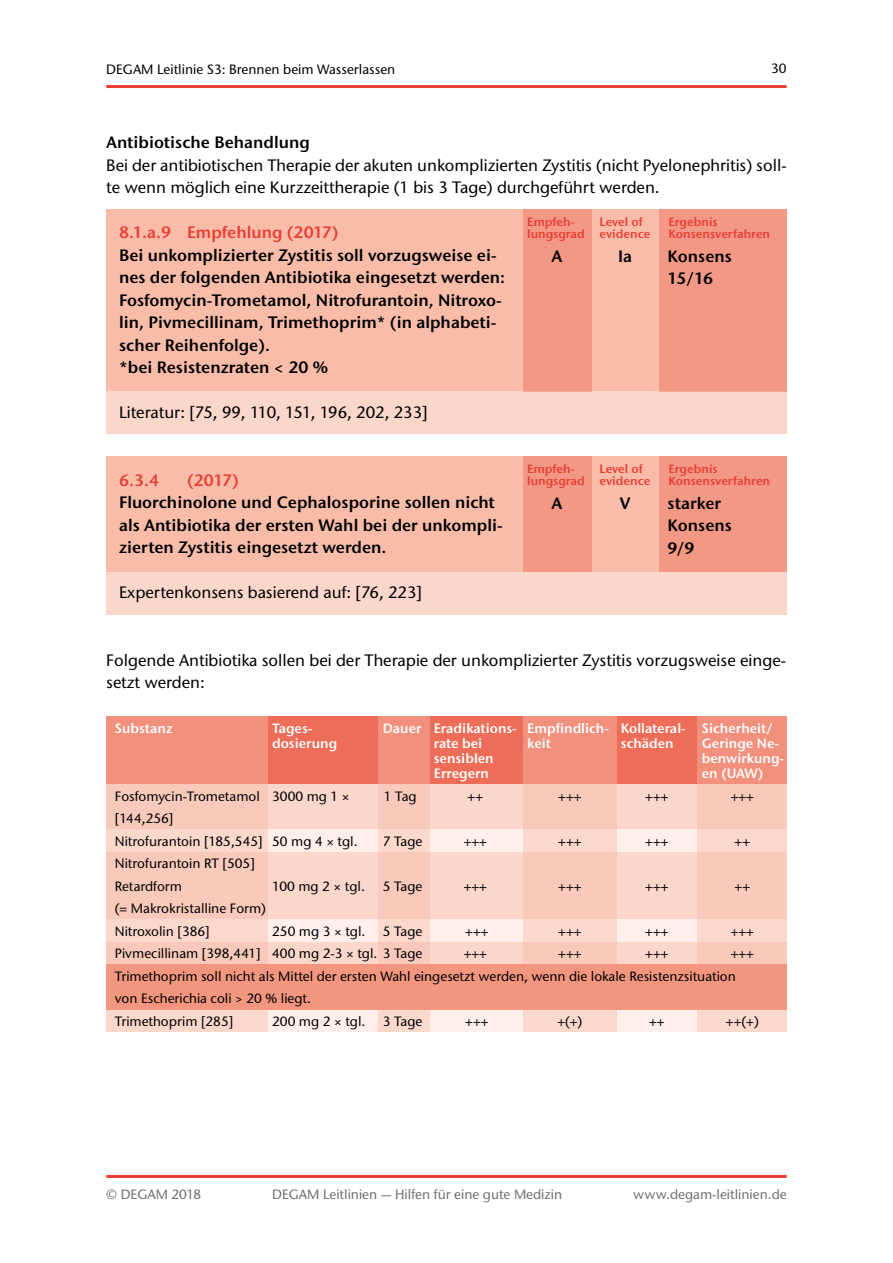
<style>
.page{position:relative;width:893px;height:1263px;background:#fff}
.page>*{position:absolute;margin:0;border:0;box-sizing:border-box;transform-origin:0 0}
.t1{font:600 16.5px/22.5px "Stone Sans ITC Pro";color:#000}
.t2{font:500 16.5px/22.5px "Stone Sans ITC Std";color:#000}
.t3{font:600 16.5px "Stone Sans ITC Pro";color:#e83e36}
.t4{font:500 13.5px/22.5px "Stone Sans ITC Std";color:#000}
.t5{font:600 13.5px "Stone Sans ITC Pro";color:#fff}
.t6{font:500 13.5px "Stone Sans ITC Std";color:#706f6f}
.t7{font:600 12px/12px "Stone Sans ITC Pro";color:#e83e36}
</style>
<div class="page">
<div style="left:106px;top:209px;width:681px;height:183px;background:#f8bca9"></div>
<div style="left:106px;top:392px;width:681px;height:42px;background:#fbd6ca"></div>
<div style="left:659px;top:209px;width:128px;height:183px;background:#f39884"></div>
<div style="left:523px;top:209px;width:68px;height:183px;background:#f39884"></div>
<div style="left:106px;top:456px;width:681px;height:116px;background:#f8bca9"></div>
<div style="left:106px;top:572px;width:681px;height:42px;background:#fbd6ca"></div>
<div style="left:659px;top:456px;width:128px;height:116px;background:#f39884"></div>
<div style="left:523px;top:456px;width:68px;height:116px;background:#f39884"></div>
<div style="left:106px;top:716px;width:681px;height:68px;background:#ed6d58"></div>
<div style="left:106px;top:1010px;width:681px;height:22px;background:#feefea"></div>
<div style="left:106px;top:851px;width:681px;height:68px;background:#fbd6ca"></div>
<div style="left:106px;top:784px;width:681px;height:45px;background:#fbd6ca"></div>
<div style="left:106px;top:942px;width:681px;height:22px;background:#fbd6ca"></div>
<div style="left:106px;top:829px;width:681px;height:22px;background:#feefea"></div>
<div style="left:106px;top:919px;width:681px;height:23px;background:#feefea"></div>
<svg style="left:106px;top:716px;width:162px;height:316px;fill:#f9cabb"></svg>
<svg style="left:378px;top:716px;width:51px;height:316px;fill:#f9cabb"></svg>
<svg style="left:523px;top:716px;width:94px;height:316px;fill:#f9cabb"></svg>
<svg style="left:697px;top:716px;width:90px;height:316px;fill:#f9cabb"></svg>
<div style="left:106px;top:964px;width:681px;height:46px;background:#f3967f"></div>
<hr style="left:106px;top:85px;width:681px;height:3px;background:#e83e36">
<hr style="left:106px;top:1175px;width:681px;height:3px;background:#e83e36">
<p class="t4" style="left:106px;top:58px;width:291px">DEGAM Leitlinie S3: Brennen beim Wasserlassen</p>
<p class="t4" style="left:771px;top:57px;width:17px">30</p>
<p class="t1" style="left:106px;top:131px;width:205px">Antibiotische Behandlung</p>
<p class="t2" style="left:106px;top:154px;width:682px">Bei der antibiotischen Therapie der akuten unkomplizierten Zystitis (nicht Pyelonephritis) soll&shy;te wenn möglich eine Kurzzeittherapie (1 bis 3 Tage) durchgeführt werden.</p>
<p class="t3" style="left:119px;top:222px;width:221px">8.1.a.9 Empfehlung (2017)</p>
<p class="t1" style="left:119px;top:244px;width:388px">Bei unkomplizierter Zystitis soll vorzugsweise ei&shy;nes der folgenden Antibiotika eingesetzt werden:<br>Fosfomycin-Trometamol, Nitrofurantoin, Nitroxo&shy;lin, Pivmecillinam, Trimethoprim* (in alphabeti&shy;scher Reihenfolge).<br>*bei Resistenzraten &lt; 20 %</p>
<p class="t2" style="left:119px;top:401px;width:310px">Literatur: [75, 99, 110, 151, 196, 202, 233]</p>
<p class="t7" style="left:527px;top:216px;width:59px">Empfeh&shy;lungsgrad</p>
<p class="t7" style="left:668px;top:216px;width:103px">Ergebnis<br>Konsensverfahren</p>
<p class="t7" style="left:600px;top:216px;width:52px">Level of evidence</p>
<p class="t1" style="left:552px;top:245px;width:12px">A</p>
<p class="t1" style="left:618px;top:245px;width:16px">Ia</p>
<p class="t1" style="left:668px;top:245px;width:66px">Konsens<br>15/16</p>
<p class="t3" style="left:119px;top:470px;width:42px">6.3.4</p>
<p class="t3" style="left:187px;top:470px;width:53px">(2017)</p>
<p class="t1" style="left:119px;top:491px;width:385px">Fluorchinolone und Cephalosporine sollen nicht als Antibiotika der ersten Wahl bei der unkompli&shy;zierten Zystitis eingesetzt werden.</p>
<p class="t2" style="left:119px;top:581px;width:304px">Expertenkonsens basierend auf: [76, 223]</p>
<p class="t7" style="left:527px;top:463px;width:59px">Empfeh&shy;lungsgrad</p>
<p class="t7" style="left:668px;top:463px;width:103px">Ergebnis<br>Konsensverfahren</p>
<p class="t7" style="left:600px;top:463px;width:52px">Level of evidence</p>
<p class="t1" style="left:552px;top:491px;width:12px">A</p>
<p class="t1" style="left:620px;top:491px;width:12px">V</p>
<p class="t1" style="left:668px;top:491px;width:66px">starker<br>Konsens<br>9/9</p>
<p class="t2" style="left:106px;top:649px;width:681px">Folgende Antibiotika sollen bei der Therapie der unkomplizierter Zystitis vorzugsweise einge&shy;setzt werden:</p>
<p class="t5" style="left:115px;top:720px;width:59px">Substanz</p>
<p class="t5" style="left:272px;top:720px;width:42px">Tages-</p>
<p class="t5" style="left:383px;top:720px;width:391px">Dauer Eradikations- Empfindlich- Kollateral- Sicherheit/</p>
<p class="t5" style="left:272px;top:735px;width:67px">dosierung</p>
<p class="t5" style="left:434px;top:735px;width:50px">rate bei</p>
<p class="t5" style="left:527px;top:735px;width:25px">keit</p>
<p class="t5" style="left:621px;top:735px;width:54px">schäden</p>
<p class="t5" style="left:702px;top:735px;width:79px">Geringe Ne-</p>
<p class="t5" style="left:434px;top:750px;width:61px">sensiblen</p>
<p class="t5" style="left:702px;top:750px;width:84px">benwirkung-</p>
<p class="t5" style="left:434px;top:765px;width:57px">Erregern</p>
<p class="t5" style="left:702px;top:765px;width:63px">en (UAW)</p>
<p class="t4" style="left:115px;top:785px;width:236px">Fosfomycin-Trometamol 3000 mg 1 ×</p>
<p class="t4" style="left:384px;top:785px;width:34px">1 Tag</p>
<p class="t4" style="left:468px;top:785px;width:17px">++</p>
<p class="t4" style="left:558px;top:785px;width:25px">+++</p>
<p class="t4" style="left:645px;top:785px;width:25px">+++</p>
<p class="t4" style="left:731px;top:785px;width:25px">+++</p>
<p class="t4" style="left:115px;top:807px;width:244px">[144,256]<br>Nitrofurantoin [185,545] 50 mg 4 × tgl.</p>
<p class="t4" style="left:383px;top:830px;width:41px">7 Tage</p>
<p class="t4" style="left:464px;top:830px;width:25px">+++</p>
<p class="t4" style="left:558px;top:830px;width:25px">+++</p>
<p class="t4" style="left:645px;top:830px;width:25px">+++</p>
<p class="t4" style="left:735px;top:830px;width:17px">++</p>
<p class="t4" style="left:115px;top:852px;width:142px">Nitrofurantoin RT [505]<br>Retardform</p>
<p class="t4" style="left:272px;top:875px;width:94px">100 mg 2 × tgl.</p>
<p class="t4" style="left:383px;top:875px;width:41px">5 Tage</p>
<p class="t4" style="left:464px;top:875px;width:25px">+++</p>
<p class="t4" style="left:558px;top:875px;width:25px">+++</p>
<p class="t4" style="left:645px;top:875px;width:25px">+++</p>
<p class="t4" style="left:735px;top:875px;width:17px">++</p>
<p class="t4" style="left:115px;top:897px;width:153px">(= Makrokristalline Form)<br>Nitroxolin [386]</p>
<p class="t4" style="left:272px;top:920px;width:95px">250 mg 3 × tgl.</p>
<p class="t4" style="left:383px;top:920px;width:41px">5 Tage</p>
<p class="t4" style="left:465px;top:920px;width:25px">+++</p>
<p class="t4" style="left:558px;top:920px;width:25px">+++</p>
<p class="t4" style="left:645px;top:920px;width:25px">+++</p>
<p class="t4" style="left:731px;top:920px;width:25px">+++</p>
<p class="t4" style="left:115px;top:942px;width:309px">Pivmecillinam [398,441] 400 mg 2-3 × tgl. 3 Tage</p>
<p class="t4" style="left:464px;top:942px;width:25px">+++</p>
<p class="t4" style="left:558px;top:942px;width:25px">+++</p>
<p class="t4" style="left:645px;top:942px;width:25px">+++</p>
<p class="t4" style="left:115px;top:942px;width:641px;text-indent:616px">+++ Trimethoprim soll nicht als Mittel der ersten Wahl eingesetzt werden, wenn die lokale Resistenzsituation von Escherichia coli &gt; 20 % liegt.<br>Trimethoprim [285]</p>
<p class="t4" style="left:272px;top:1010px;width:95px">200 mg 2 × tgl.</p>
<p class="t4" style="left:383px;top:1010px;width:41px">3 Tage</p>
<p class="t4" style="left:465px;top:1010px;width:25px">+++</p>
<p class="t4" style="left:557px;top:1010px;width:27px">+(+)</p>
<p class="t4" style="left:649px;top:1010px;width:17px">++</p>
<p class="t4" style="left:726px;top:1010px;width:34px">++(+)</p>
<p class="t6" style="left:106px;top:1186px;width:97px">© DEGAM 2018</p>
<p class="t6" style="left:272px;top:1186px;width:292px">DEGAM Leitlinien — Hilfen für eine gute Medizin</p>
<p class="t6" style="left:633px;top:1186px;width:155px">www.degam-leitlinien.de</p>
</div>
